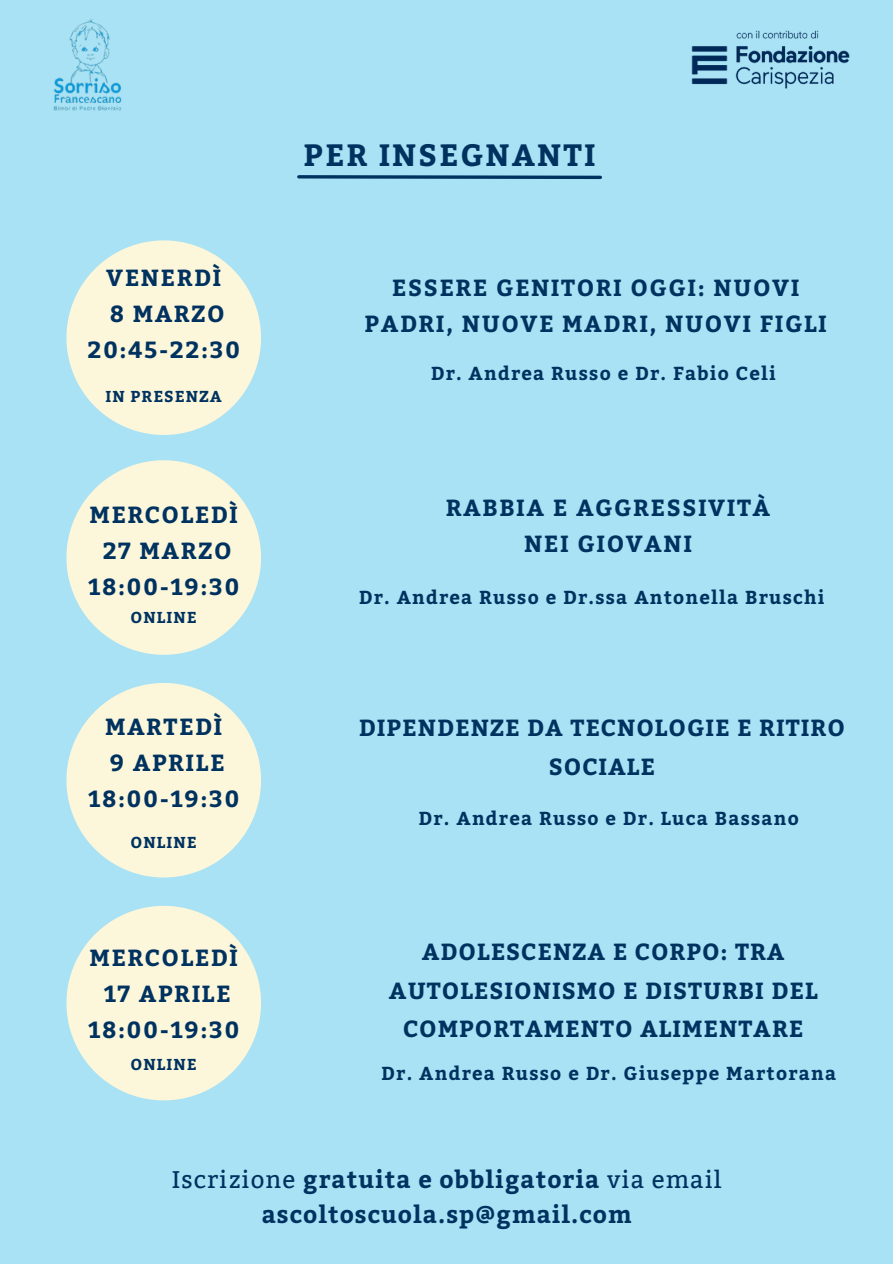
<style>
.page{position:relative;width:893px;height:1264px;background:#fff}
.page>*{position:absolute;margin:0;border:0;box-sizing:border-box;transform-origin:0 0}
.t1{font:700 30.75px "Bitter";letter-spacing:.065em;color:#003260}
.t2{font:700 24px/34.8px "Bitter";letter-spacing:.045em;color:#003260;text-align:center}
.t3{font:700 23.25px/36px "Bitter";letter-spacing:.065em;color:#003260;text-align:center}
.t4{font:700 23.25px/38.2px "Bitter";letter-spacing:.045em;color:#003260;text-align:center}
.t5{font:700 18.75px "Bitter";letter-spacing:.065em;color:#003260}
.t6{font:700 15.75px "Bitter";letter-spacing:.065em;color:#003260}
.s1{font-weight:400}
</style>
<div class="page">
<div style="left:0;top:0;width:892px;height:1263px;background:#a8e2f4"></div>
<img style="left:691px;top:30px;width:159px;height:59px">
<svg style="left:66px;top:240px;width:195px;height:195px"></svg>
<svg style="left:66px;top:460px;width:195px;height:194px"></svg>
<svg style="left:66px;top:905px;width:195px;height:195px"></svg>
<svg style="left:66px;top:683px;width:195px;height:194px"></svg>
<svg style="left:297px;top:175px;width:305px;height:4px"></svg>
<img style="left:53px;top:19px;width:69px;height:92px">
<h4 class="t3" style="left:87px;top:258px;width:154px">VENERDÌ<br>8 MARZO<br>20:45-22:30</h4>
<p class="t6" style="left:105px;top:385px;width:118px">IN PRESENZA</p>
<p class="t3" style="left:88px;top:495px;width:153px">MERCOLEDÌ<br>27 MARZO<br>18:00-19:30</p>
<p class="t6" style="left:131px;top:605px;width:68px">ONLINE</p>
<p class="t3" style="left:88px;top:707px;width:153px">MARTEDÌ<br>9 APRILE<br>18:00-19:30</p>
<h2 class="t6" style="left:131px;top:830px;width:68px">ONLINE</h2>
<h2 class="t3" style="left:88px;top:938px;width:153px">MERCOLEDÌ<br>17 APRILE<br>18:00-19:30</h2>
<h2 class="t6" style="left:131px;top:1052px;width:68px">ONLINE</h2>
<p class="t1" style="left:303px;top:132px;width:293px">PER INSEGNANTI</p>
<h2 class="t3" style="left:364px;top:268px;width:464px">ESSERE GENITORI OGGI: NUOVI<br>PADRI, NUOVE MADRI, NUOVI FIGLI</h2>
<h4 class="t5" style="left:430px;top:359px;width:346px">Dr. Andrea Russo e Dr. Fabio Celi</h4>
<h1 class="t3" style="left:446px;top:488px;width:326px">RABBIA E AGGRESSIVITÀ<br>NEI GIOVANI</h1>
<p class="t5" style="left:359px;top:583px;width:467px">Dr. Andrea Russo e Dr.ssa Antonella Bruschi</p>
<h4 class="t4" style="left:359px;top:707px;width:487px">DIPENDENZE DA TECNOLOGIE E RITIRO<br>SOCIALE</h4>
<h2 class="t5" style="left:418px;top:804px;width:382px">Dr. Andrea Russo e Dr. Luca Bassano</h2>
<p class="t4" style="left:389px;top:931px;width:430px">ADOLESCENZA E CORPO: TRA<br>AUTOLESIONISMO E DISTURBI DEL<br>COMPORTAMENTO ALIMENTARE</p>
<h2 class="t5" style="left:381px;top:1059px;width:456px">Dr. Andrea Russo e Dr. Giuseppe Martorana</h2>
<p class="t2" style="left:172px;top:1161px;width:551px"><span class="s1">Iscrizione</span> gratuita e obbligatoria <span class="s1">via email </span>ascoltoscuola.sp@gmail.com</p>
</div>
